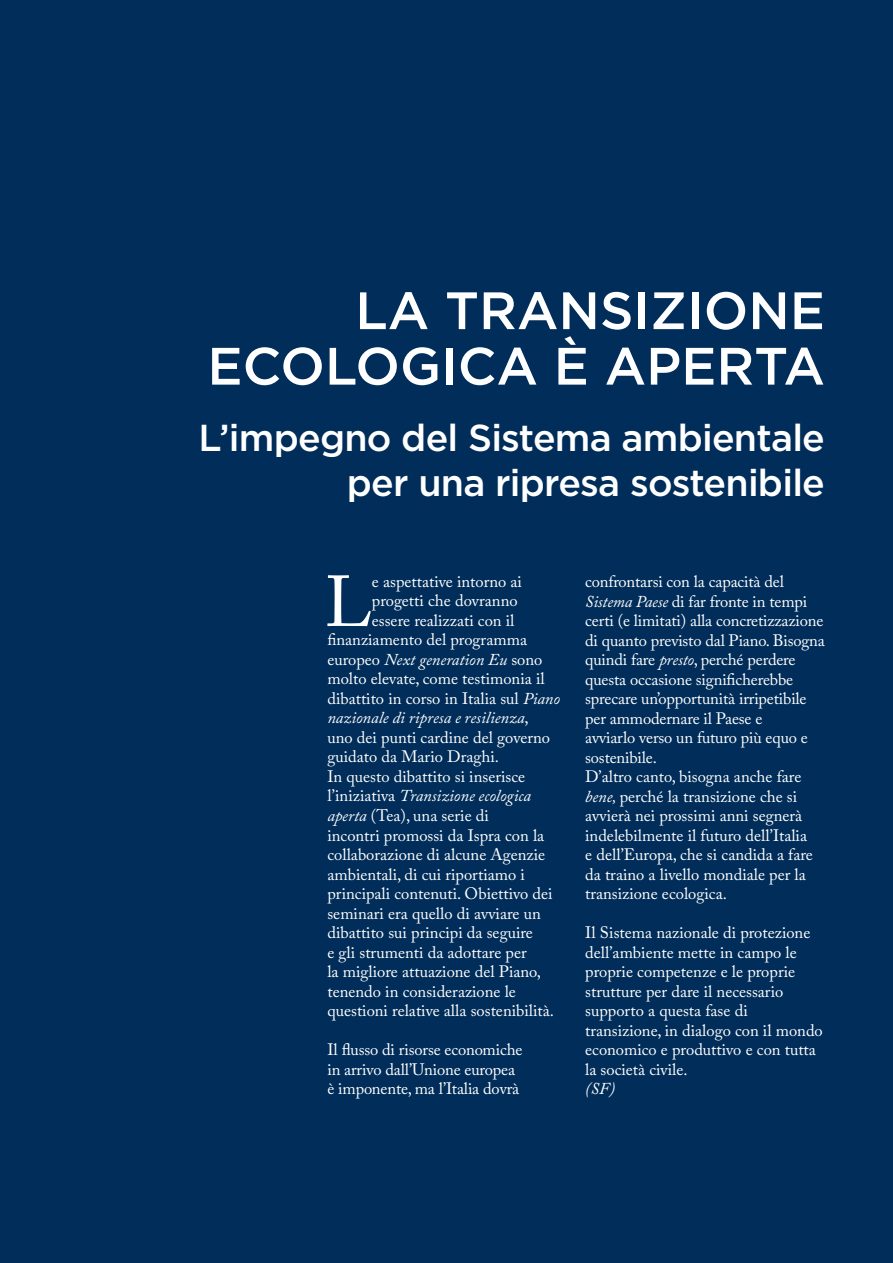
<style>
.page{position:relative;width:893px;height:1263px;background:#002d59}
.page>*{position:absolute;margin:0;border:0;box-sizing:border-box;transform-origin:0 0}
.t1{font:71.4px "Adobe Caslon Pro";color:#fff}
.t2{font:500 52.5px/55.5px "Gotham HTF";color:#fff;text-align:right}
.t3{font:500 37.5px/45px "Gotham HTF";letter-spacing:-.02em;color:#fff;text-align:right}
.t4{font:16.5px/19.5px "Adobe Caslon Pro";color:#fff}
.t5{font:italic 16.5px "Adobe Caslon Pro";color:#fff}
.s1{font-style:normal}
.s2{font-style:italic}
</style>
<div class="page">
<h2 class="t2" style="left:207px;top:282px;width:619px">LA TRANSIZIONE<br>ECOLOGICA È APERTA</h2>
<h3 class="t3" style="left:199px;top:414px;width:628px">L’impegno del Sistema ambientale per una ripresa sostenibile</h3>
<h1 class="t1" style="left:325px;top:559px;width:49px">L</h1>
<p class="t4" style="left:372px;top:571px;width:152px">e aspettative intorno ai</p>
<p class="t4" style="left:372px;top:591px;width:147px">progetti che dovranno</p>
<p class="t4" style="left:372px;top:610px;width:144px">essere realizzati con il</p>
<p class="t4" style="left:327px;top:630px;width:201px">finanziamento del programma</p>
<p class="t5" style="left:327px;top:650px;width:217px"><span class="s1">europeo</span> Next generation Eu <span class="s1">sono</span></p>
<p class="t4" style="left:327px;top:669px;width:219px">molto elevate, come testimonia il</p>
<p class="t4" style="left:327px;top:688px;width:234px">dibattito in corso in Italia sul <span class="s2">Piano</span></p>
<p class="t5" style="left:327px;top:708px;width:203px">nazionale di ripresa e resilienza<span class="s1">,</span></p>
<p class="t4" style="left:327px;top:727px;width:224px">uno dei punti cardine del governo</p>
<p class="t4" style="left:327px;top:747px;width:173px">guidato da Mario Draghi.</p>
<p class="t4" style="left:327px;top:766px;width:199px">In questo dibattito si inserisce</p>
<p class="t5" style="left:327px;top:786px;width:205px"><span class="s1">l’iniziativa</span> Transizione ecologica</p>
<p class="t4" style="left:327px;top:805px;width:163px"><span class="s2">aperta</span> (Tea), una serie di</p>
<p class="t4" style="left:327px;top:825px;width:218px">incontri promossi da Ispra con la</p>
<p class="t4" style="left:327px;top:844px;width:219px">collaborazione di alcune Agenzie</p>
<p class="t4" style="left:327px;top:864px;width:199px">ambientali, di cui riportiamo i</p>
<p class="t4" style="left:327px;top:883px;width:227px">principali contenuti. Obiettivo dei</p>
<p class="t4" style="left:327px;top:903px;width:215px">seminari era quello di avviare un</p>
<p class="t4" style="left:327px;top:922px;width:207px">dibattito sui principi da seguire</p>
<p class="t4" style="left:327px;top:942px;width:201px">e gli strumenti da adottare per</p>
<p class="t4" style="left:327px;top:961px;width:215px">la migliore attuazione del Piano,</p>
<p class="t4" style="left:327px;top:981px;width:190px">tenendo in considerazione le</p>
<p class="t4" style="left:327px;top:1000px;width:228px">questioni relative alla sostenibilità.</p>
<p class="t4" style="left:327px;top:1039px;width:197px">Il flusso di risorse economiche in arrivo dall’Unione europea è imponente, ma l’Italia dovrà</p>
<p class="t4" style="left:585px;top:571px;width:241px">confrontarsi con la capacità del <span class="s2">Sistema Paese</span> di far fronte in tempi certi (e limitati) alla concretizzazione di quanto previsto dal Piano. Bisogna quindi fare <span class="s2">presto</span>, perché perdere questa occasione significherebbe sprecare un’opportunità irripetibile per ammodernare il Paese e<br>avviarlo verso un futuro più equo e sostenibile.<br>D’altro canto, bisogna anche fare <span class="s2">bene,</span> perché la transizione che si avvierà nei prossimi anni segnerà indelebilmente il futuro dell’Italia<br>e dell’Europa, che si candida a fare da traino a livello mondiale per la transizione ecologica.</p>
<p class="t4" style="left:585px;top:923px;width:239px">Il Sistema nazionale di protezione dell’ambiente mette in campo le proprie competenze e le proprie strutture per dare il necessario supporto a questa fase di transizione, in dialogo con il mondo economico e produttivo e con tutta la società civile.</p>
<p class="t5" style="left:585px;top:1079px;width:31px">(SF)</p>
</div>
